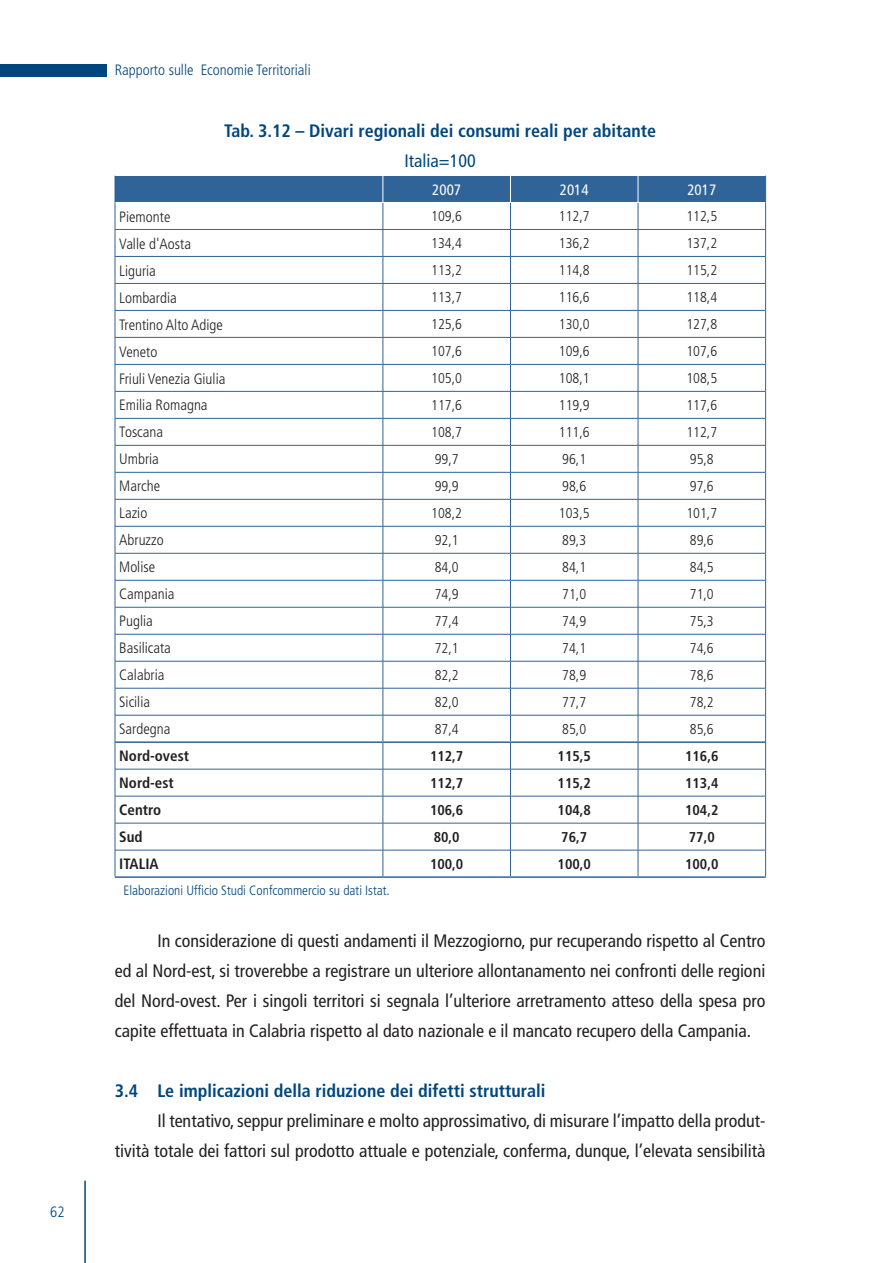
<style>
.page{position:relative;width:893px;height:1263px;background:#fff}
.page>*{position:absolute;margin:0;border:0;box-sizing:border-box;transform-origin:0 0}
.t1{font:condensed 18px/30px "Frutiger LT Std";color:#231f20;text-align:justify}
.t2{font:700 condensed 18px "Frutiger LT Std";color:#00467e}
.t3{font:condensed 18px "Frutiger LT Std";color:#00467e}
.t4{font:300 condensed 15px "Frutiger LT Std";color:#231f20}
.t5{font:300 condensed 15px "Frutiger LT Std";color:#00467e}
.t6{font:700 condensed 15px "Frutiger LT Std";color:#231f20}
.t7{font:condensed 15px "Frutiger LT Std";color:#fff}
.t8{font:300 condensed 14.25px "Frutiger LT Std";color:#231f20}
.t9{font:700 condensed 14.25px "Frutiger LT Std";color:#231f20}
.t10{font:300 condensed 13.5px "Frutiger LT Std";color:#00467e}
</style>
<div class="page">
<hr style="left:84px;top:1181px;width:2px;height:82px;background:#00467e">
<div style="left:0;top:64px;width:106px;height:13px;background:#00467e"></div>
<svg style="left:115px;top:175px;width:651px;height:701px"></svg>
<hr style="left:115px;top:741px;width:268px;height:2px;background:#306397">
<hr style="left:383px;top:741px;width:127px;height:2px;background:#306397">
<hr style="left:510px;top:741px;width:128px;height:2px;background:#306397">
<hr style="left:638px;top:741px;width:127px;height:2px;background:#306397">
<hr style="left:115px;top:876px;width:268px;height:2px;background:#306397">
<hr style="left:383px;top:876px;width:127px;height:2px;background:#306397">
<hr style="left:510px;top:876px;width:128px;height:2px;background:#306397">
<hr style="left:638px;top:876px;width:128px;height:2px;background:#306397">
<p class="t5" style="left:50px;top:1203px;width:16px">62</p>
<p class="t5" style="left:115px;top:62px;width:197px">Rapporto sulle Economie Territoriali</p>
<p class="t2" style="left:224px;top:120px;width:434px">Tab. 3.12 – Divari regionali dei consumi reali per abitante</p>
<p class="t3" style="left:405px;top:150px;width:73px">Italia=100</p>
<p class="t7" style="left:432px;top:181px;width:30px">2007</p>
<p class="t7" style="left:560px;top:181px;width:30px">2014</p>
<p class="t7" style="left:687px;top:181px;width:30px">2017</p>
<p class="t4" style="left:119px;top:208px;width:53px">Piemonte</p>
<p class="t8" style="left:431px;top:208px;width:32px">109,6</p>
<p class="t8" style="left:559px;top:208px;width:32px">112,7</p>
<p class="t8" style="left:686px;top:208px;width:32px">112,5</p>
<p class="t4" style="left:119px;top:235px;width:73px">Valle d'Aosta</p>
<p class="t8" style="left:431px;top:235px;width:32px">134,4</p>
<p class="t8" style="left:559px;top:235px;width:32px">136,2</p>
<p class="t8" style="left:686px;top:235px;width:32px">137,2</p>
<p class="t4" style="left:119px;top:262px;width:38px">Liguria</p>
<p class="t8" style="left:431px;top:262px;width:32px">113,2</p>
<p class="t8" style="left:559px;top:262px;width:32px">114,8</p>
<p class="t8" style="left:686px;top:262px;width:32px">115,2</p>
<p class="t4" style="left:119px;top:289px;width:59px">Lombardia</p>
<p class="t8" style="left:431px;top:289px;width:32px">113,7</p>
<p class="t8" style="left:559px;top:289px;width:32px">116,6</p>
<p class="t8" style="left:686px;top:289px;width:32px">118,4</p>
<p class="t4" style="left:119px;top:316px;width:105px">Trentino Alto Adige</p>
<p class="t8" style="left:431px;top:316px;width:32px">125,6</p>
<p class="t8" style="left:559px;top:316px;width:32px">130,0</p>
<p class="t8" style="left:686px;top:316px;width:32px">127,8</p>
<p class="t4" style="left:119px;top:343px;width:40px">Veneto</p>
<p class="t8" style="left:431px;top:343px;width:32px">107,6</p>
<p class="t8" style="left:559px;top:343px;width:32px">109,6</p>
<p class="t8" style="left:686px;top:343px;width:32px">107,6</p>
<p class="t4" style="left:119px;top:370px;width:108px">Friuli Venezia Giulia</p>
<p class="t8" style="left:431px;top:370px;width:32px">105,0</p>
<p class="t8" style="left:559px;top:370px;width:32px">108,1</p>
<p class="t8" style="left:686px;top:370px;width:32px">108,5</p>
<p class="t4" style="left:119px;top:397px;width:90px">Emilia Romagna</p>
<p class="t8" style="left:431px;top:397px;width:32px">117,6</p>
<p class="t8" style="left:559px;top:397px;width:32px">119,9</p>
<p class="t8" style="left:686px;top:397px;width:32px">117,6</p>
<p class="t4" style="left:119px;top:424px;width:45px">Toscana</p>
<p class="t8" style="left:431px;top:424px;width:32px">108,7</p>
<p class="t8" style="left:559px;top:424px;width:32px">111,6</p>
<p class="t8" style="left:686px;top:424px;width:32px">112,7</p>
<p class="t4" style="left:119px;top:451px;width:41px">Umbria</p>
<p class="t8" style="left:435px;top:451px;width:25px">99,7</p>
<p class="t8" style="left:562px;top:451px;width:25px">96,1</p>
<p class="t8" style="left:690px;top:451px;width:25px">95,8</p>
<p class="t4" style="left:119px;top:478px;width:42px">Marche</p>
<p class="t8" style="left:435px;top:478px;width:25px">99,9</p>
<p class="t8" style="left:562px;top:478px;width:25px">98,6</p>
<p class="t8" style="left:690px;top:478px;width:25px">97,6</p>
<p class="t4" style="left:119px;top:505px;width:30px">Lazio</p>
<p class="t8" style="left:431px;top:505px;width:32px">108,2</p>
<p class="t8" style="left:559px;top:505px;width:32px">103,5</p>
<p class="t8" style="left:686px;top:505px;width:32px">101,7</p>
<p class="t4" style="left:119px;top:532px;width:46px">Abruzzo</p>
<p class="t8" style="left:435px;top:532px;width:25px">92,1</p>
<p class="t8" style="left:562px;top:532px;width:25px">89,3</p>
<p class="t8" style="left:690px;top:532px;width:25px">89,6</p>
<p class="t4" style="left:119px;top:559px;width:37px">Molise</p>
<p class="t8" style="left:435px;top:559px;width:25px">84,0</p>
<p class="t8" style="left:562px;top:559px;width:25px">84,1</p>
<p class="t8" style="left:690px;top:559px;width:25px">84,5</p>
<p class="t4" style="left:119px;top:586px;width:57px">Campania</p>
<p class="t8" style="left:435px;top:586px;width:25px">74,9</p>
<p class="t8" style="left:562px;top:586px;width:25px">71,0</p>
<p class="t8" style="left:690px;top:586px;width:25px">71,0</p>
<p class="t4" style="left:119px;top:613px;width:35px">Puglia</p>
<p class="t8" style="left:435px;top:613px;width:25px">77,4</p>
<p class="t8" style="left:562px;top:613px;width:25px">74,9</p>
<p class="t8" style="left:690px;top:613px;width:25px">75,3</p>
<p class="t4" style="left:119px;top:640px;width:53px">Basilicata</p>
<p class="t8" style="left:435px;top:640px;width:25px">72,1</p>
<p class="t8" style="left:562px;top:640px;width:25px">74,1</p>
<p class="t8" style="left:690px;top:640px;width:25px">74,6</p>
<p class="t4" style="left:119px;top:667px;width:47px">Calabria</p>
<p class="t8" style="left:435px;top:667px;width:25px">82,2</p>
<p class="t8" style="left:562px;top:667px;width:25px">78,9</p>
<p class="t8" style="left:690px;top:667px;width:25px">78,6</p>
<p class="t4" style="left:119px;top:694px;width:32px">Sicilia</p>
<p class="t8" style="left:435px;top:694px;width:25px">82,0</p>
<p class="t8" style="left:562px;top:694px;width:25px">77,7</p>
<p class="t8" style="left:690px;top:694px;width:25px">78,2</p>
<p class="t4" style="left:119px;top:721px;width:53px">Sardegna</p>
<p class="t8" style="left:435px;top:721px;width:25px">87,4</p>
<p class="t8" style="left:562px;top:721px;width:25px">85,0</p>
<p class="t8" style="left:690px;top:721px;width:25px">85,6</p>
<p class="t6" style="left:119px;top:747px;width:71px">Nord-ovest</p>
<p class="t9" style="left:430px;top:748px;width:35px">112,7</p>
<p class="t9" style="left:558px;top:748px;width:35px">115,5</p>
<p class="t9" style="left:685px;top:748px;width:35px">116,6</p>
<p class="t6" style="left:119px;top:774px;width:56px">Nord-est</p>
<p class="t9" style="left:430px;top:775px;width:35px">112,7</p>
<p class="t9" style="left:558px;top:775px;width:35px">115,2</p>
<p class="t9" style="left:685px;top:775px;width:35px">113,4</p>
<p class="t6" style="left:119px;top:801px;width:44px">Centro</p>
<p class="t9" style="left:430px;top:801px;width:35px">106,6</p>
<p class="t9" style="left:558px;top:801px;width:35px">104,8</p>
<p class="t9" style="left:685px;top:801px;width:35px">104,2</p>
<p class="t6" style="left:119px;top:828px;width:25px">Sud</p>
<p class="t9" style="left:434px;top:828px;width:27px">80,0</p>
<p class="t9" style="left:561px;top:828px;width:27px">76,7</p>
<p class="t9" style="left:689px;top:828px;width:27px">77,0</p>
<p class="t6" style="left:119px;top:855px;width:41px">ITALIA</p>
<p class="t9" style="left:430px;top:855px;width:35px">100,0</p>
<p class="t9" style="left:558px;top:855px;width:35px">100,0</p>
<p class="t9" style="left:685px;top:855px;width:35px">100,0</p>
<p class="t10" style="left:123px;top:883px;width:268px">Elaborazioni Ufficio Studi Confcommercio su dati Istat.</p>
<p class="t1" style="left:115px;top:926px;width:652px;text-indent:43px">In considerazione di questi andamenti il Mezzogiorno, pur recuperando rispetto al Centro ed al Nord-est, si troverebbe a registrare un ulteriore allontanamento nei confronti delle regioni del Nord-ovest. Per i singoli territori si segnala l’ulteriore arretramento atteso della spesa pro capite effettuata in Calabria rispetto al dato nazionale e il mancato recupero della Campania.</p>
<p class="t2" style="left:115px;top:1080px;width:432px">3.4 Le implicazioni della riduzione dei difetti strutturali</p>
<p class="t1" style="left:115px;top:1106px;width:652px;text-align:right">Il tentativo, seppur preliminare e molto approssimativo, di misurare l’impatto della produt-<br>tività totale dei fattori sul prodotto attuale e potenziale, conferma, dunque, l’elevata sensibilità</p>
</div>
